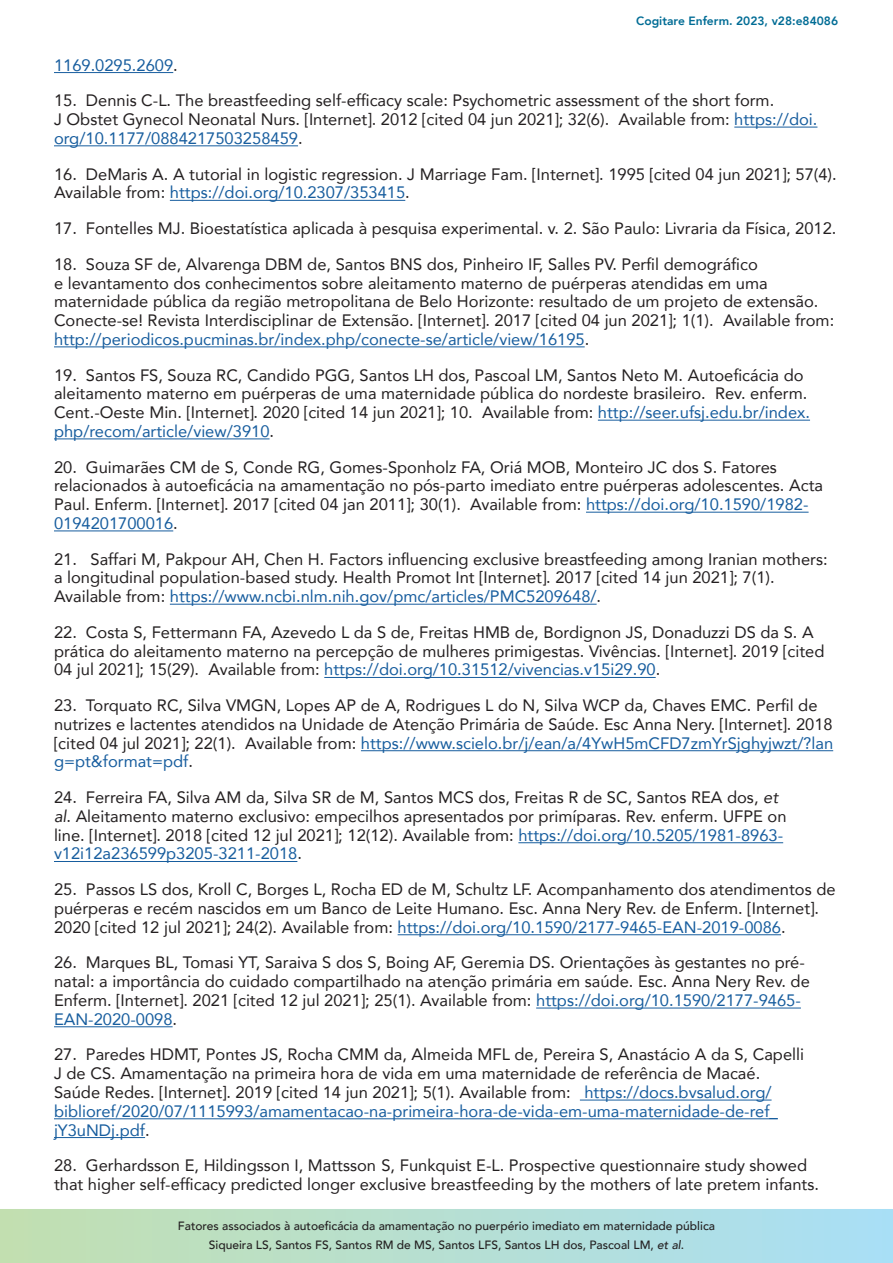
<style>
.page{position:relative;width:893px;height:1263px;background:#fff}
.page>*{position:absolute;margin:0;border:0;box-sizing:border-box;transform-origin:0 0}
.t1{font:16.5px/18.8px "Avenir";color:#231f20}
.t2{font:16.5px "Avenir";color:#175d9e}
.t3{font:500 12px/18.6px "Avenir";color:#231f20;text-align:center}
.t4{font:800 12px "Avenir";color:#006c95}
.s1{color:#231f20}
.s2{color:#175d9e}
.s3{font-style:italic}
</style>
<div class="page">
<svg style="left:0;top:1209px;width:893px;height:54px;background:#b6dfd2"></svg>
<hr style="left:54px;top:72px;width:119px;height:1px;background:#175d9e">
<hr style="left:734px;top:127px;width:83px;height:1px;background:#175d9e">
<hr style="left:54px;top:145px;width:244px;height:1px;background:#175d9e">
<hr style="left:170px;top:200px;width:235px;height:1px;background:#175d9e">
<hr style="left:54px;top:346px;width:531px;height:1px;background:#175d9e">
<hr style="left:598px;top:420px;width:212px;height:1px;background:#175d9e">
<hr style="left:54px;top:438px;width:216px;height:1px;background:#175d9e">
<hr style="left:586px;top:512px;width:223px;height:1px;background:#175d9e">
<hr style="left:54px;top:530px;width:119px;height:1px;background:#175d9e">
<hr style="left:170px;top:604px;width:427px;height:1px;background:#175d9e">
<hr style="left:324px;top:677px;width:332px;height:1px;background:#175d9e">
<hr style="left:361px;top:750px;width:472px;height:1px;background:#175d9e">
<hr style="left:518px;top:842px;width:265px;height:1px;background:#175d9e">
<hr style="left:54px;top:861px;width:243px;height:1px;background:#175d9e">
<hr style="left:398px;top:934px;width:383px;height:1px;background:#175d9e">
<hr style="left:536px;top:1007px;width:265px;height:1px;background:#175d9e">
<hr style="left:54px;top:1026px;width:119px;height:1px;background:#175d9e">
<hr style="left:580px;top:1100px;width:192px;height:1px;background:#175d9e">
<hr style="left:54px;top:1118px;width:724px;height:1px;background:#175d9e">
<hr style="left:54px;top:1137px;width:91px;height:1px;background:#175d9e">
<p class="t4" style="left:636px;top:10px;width:203px">Cogitare Enferm. 2023, v28:e84086</p>
<p class="t2" style="left:54px;top:52px;width:125px">1169.0295.2609<span class="s1">.</span></p>
<p class="t1" style="left:54px;top:91px;width:765px">15. Dennis C-L. The breastfeeding self-efficacy scale: Psychometric assessment of the short form.<br>J Obstet Gynecol Neonatal Nurs. [Internet]. 2012 [cited 04 jun 2021]; 32(6). Available from: <span class="s2">https://doi. org/10.1177/0884217503258459</span>.</p>
<p class="t1" style="left:54px;top:164px;width:784px">16. DeMaris A. A tutorial in logistic regression. J Marriage Fam. [Internet]. 1995 [cited 04 jun 2021]; 57(4).<br>Available from: <span class="s2">https://doi.org/10.2307/353415</span>.</p>
<p class="t1" style="left:54px;top:218px;width:784px">17. Fontelles MJ. Bioestatística aplicada à pesquisa experimental. v. 2. São Paulo: Livraria da Física, 2012.</p>
<p class="t1" style="left:54px;top:254px;width:782px">18. Souza SF de, Alvarenga DBM de, Santos BNS dos, Pinheiro IF, Salles PV. Perfil demográfico<br>e levantamento dos conhecimentos sobre aleitamento materno de puérperas atendidas em uma maternidade pública da região metropolitana de Belo Horizonte: resultado de um projeto de extensão.<br>Conecte-se! Revista Interdisciplinar de Extensão. [Internet]. 2017 [cited 04 jun 2021]; 1(1). Available from: <span class="s2">http://periodicos.pucminas.br/index.php/conecte-se/article/view/16195</span>.</p>
<p class="t1" style="left:54px;top:365px;width:757px">19. Santos FS, Souza RC, Candido PGG, Santos LH dos, Pascoal LM, Santos Neto M. Autoeficácia do aleitamento materno em puérperas de uma maternidade pública do nordeste brasileiro. Rev. enferm.<br>Cent.-Oeste Min. [Internet]. 2020 [cited 14 jun 2021]; 10. Available from: <span class="s2">http://seer.ufsj.edu.br/index. php/recom/article/view/3910</span>.</p>
<p class="t1" style="left:54px;top:457px;width:771px">20. Guimarães CM de S, Conde RG, Gomes-Sponholz FA, Oriá MOB, Monteiro JC dos S. Fatores relacionados à autoeficácia na amamentação no pós-parto imediato entre puérperas adolescentes. Acta Paul. Enferm. [Internet]. 2017 [cited 04 jan 2011]; 30(1). Available from: <span class="s2">https://doi.org/10.1590/1982- 0194201700016</span>.</p>
<p class="t1" style="left:54px;top:549px;width:775px">21. Saffari M, Pakpour AH, Chen H. Factors influencing exclusive breastfeeding among Iranian mothers: a longitudinal population-based study. Health Promot Int [Internet]. 2017 [cited 14 jun 2021]; 7(1).<br>Available from: <span class="s2">https://www.ncbi.nlm.nih.gov/pmc/articles/PMC5209648/</span>.</p>
<p class="t1" style="left:54px;top:622px;width:772px">22. Costa S, Fettermann FA, Azevedo L da S de, Freitas HMB de, Bordignon JS, Donaduzzi DS da S. A prática do aleitamento materno na percepção de mulheres primigestas. Vivências. [Internet]. 2019 [cited<br>04 jul 2021]; 15(29). Available from: <span class="s2">https://doi.org/10.31512/vivencias.v15i29.90</span>.</p>
<p class="t1" style="left:54px;top:695px;width:781px">23. Torquato RC, Silva VMGN, Lopes AP de A, Rodrigues L do N, Silva WCP da, Chaves EMC. Perfil de nutrizes e lactentes atendidos na Unidade de Atenção Primária de Saúde. Esc Anna Nery. [Internet]. 2018 [cited 04 jul 2021]; 22(1). Available from: <span class="s2">https://www.scielo.br/j/ean/a/4YwH5mCFD7zmYrSjghyjwzt/?lan g=pt&amp;format=pdf</span>.</p>
<p class="t1" style="left:54px;top:787px;width:734px">24. Ferreira FA, Silva AM da, Silva SR de M, Santos MCS dos, Freitas R de SC, Santos REA dos, <span class="s3">et al</span>. Aleitamento materno exclusivo: empecilhos apresentados por primíparas. Rev. enferm. UFPE on line. [Internet]. 2018 [cited 12 jul 2021]; 12(12). Available from: <span class="s2">https://doi.org/10.5205/1981-8963- v12i12a236599p3205-3211-2018</span>.</p>
<p class="t1" style="left:54px;top:879px;width:783px">25. Passos LS dos, Kroll C, Borges L, Rocha ED de M, Schultz LF. Acompanhamento dos atendimentos de puérperas e recém nascidos em um Banco de Leite Humano. Esc. Anna Nery Rev. de Enferm. [Internet].<br>2020 [cited 12 jul 2021]; 24(2). Available from: <span class="s2">https://doi.org/10.1590/2177-9465-EAN-2019-0086</span>.</p>
<p class="t1" style="left:54px;top:953px;width:757px">26. Marques BL, Tomasi YT, Saraiva S dos S, Boing AF, Geremia DS. Orientações às gestantes no pré&shy;natal: a importância do cuidado compartilhado na atenção primária em saúde. Esc. Anna Nery Rev. de Enferm. [Internet]. 2021 [cited 12 jul 2021]; 25(1). Available from: <span class="s2">https://doi.org/10.1590/2177-9465- EAN-2020-0098</span>.</p>
<p class="t1" style="left:54px;top:1045px;width:752px">27. Paredes HDMT, Pontes JS, Rocha CMM da, Almeida MFL de, Pereira S, Anastácio A da S, Capelli J de CS. Amamentação na primeira hora de vida em uma maternidade de referência de Macaé.<br>Saúde Redes. [Internet]. 2019 [cited 14 jun 2021]; 5(1). Available from: <span class="s2">https://docs.bvsalud.org/ biblioref/2020/07/1115993/amamentacao-na-primeira-hora-de-vida-em-uma-maternidade-de-ref_ jY3uNDj.pdf</span>.</p>
<p class="t1" style="left:54px;top:1156px;width:766px">28. Gerhardsson E, Hildingsson I, Mattsson S, Funkquist E-L. Prospective questionnaire study showed that higher self-efficacy predicted longer exclusive breastfeeding by the mothers of late pretem infants.</p>
<p class="t3" style="left:178px;top:1216px;width:539px">Fatores associados à autoeficácia da amamentação no puerpério imediato em maternidade pública<br>Siqueira LS, Santos FS, Santos RM de MS, Santos LFS, Santos LH dos, Pascoal LM, <span class="s3">et al</span>.</p>
</div>
